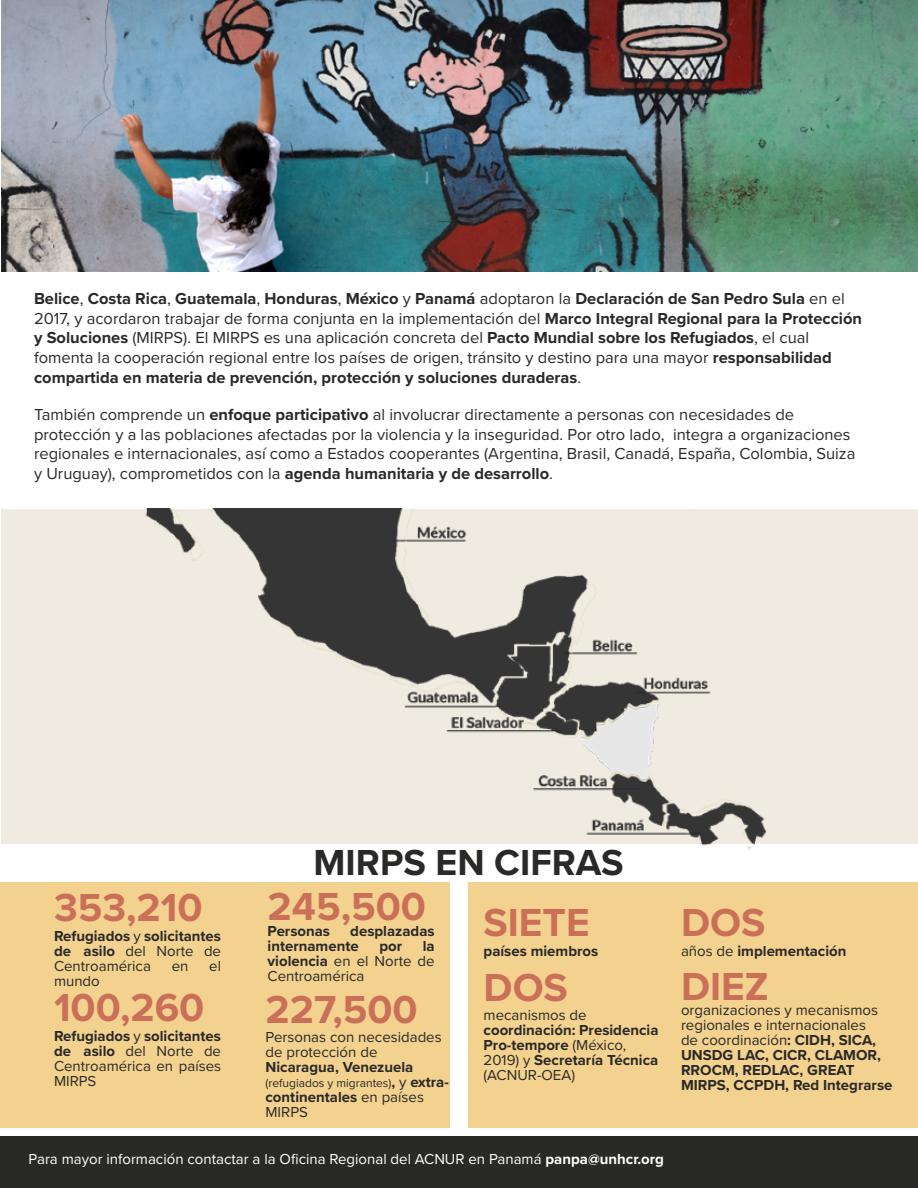
<style>
.page{position:relative;width:918px;height:1188px;background:#fff}
.page>*{position:absolute;margin:0;border:0;box-sizing:border-box;transform-origin:0 0}
.t1{font:700 40.5px "Proxima Nova";color:#ca7059}
.t2{font:700 37.5px "Proxima Nova";color:#292928}
.t3{font:700 16.5px/19.8px "Proxima Nova";color:#292928}
.t4{font:16.5px/19.8px "Proxima Nova";color:#292928}
.t5{font:700 15px/15px "Proxima Nova";color:#292928}
.t6{font:15px/15px "Proxima Nova";color:#292928;text-align:justify}
.t7{font:15px "Proxima Nova";color:#fff}
.t8{font:12px "Proxima Nova";color:#292928}
.s1{font-weight:400}
.s2{font-weight:700}
.s3{font-weight:700;font-size:15px}
.s4{font-size:15px}
</style>
<div class="page">
<div style="left:2px;top:509px;width:916px;height:334px;background:#efebe1"></div>
<img style="left:54px;top:509px;width:810px;height:340px">
<div style="left:0;top:882px;width:450px;height:246px;background:#f3d18e"></div>
<div style="left:468px;top:882px;width:450px;height:246px;background:#f3d18e"></div>
<img style="left:2px;top:0;width:916px;height:272px">
<div style="left:0;top:1137px;width:918px;height:51px;background:#292928"></div>
<p class="t3" style="left:34px;top:288px;width:830px">Belice<span class="s1">,</span> Costa Rica<span class="s1">,</span> Guatemala<span class="s1">,</span> Honduras<span class="s1">,</span> México <span class="s1">y</span> Panamá <span class="s1">adoptaron la</span> Declaración de San Pedro Sula <span class="s1">en el 2017, y acordaron trabajar de forma conjunta en la implementación del</span> Marco Integral Regional para la Protección y Soluciones <span class="s1">(MIRPS). El MIRPS es una aplicación concreta del</span> Pacto Mundial sobre los Refugiados<span class="s1">, el cual fomenta la cooperación regional entre los países de origen, tránsito y destino para una mayor</span> responsabilidad compartida en materia de prevención, protección y soluciones duraderas<span class="s1">.</span></p>
<p class="t4" style="left:34px;top:404px;width:823px">También comprende un <span class="s2">enfoque participativo</span> al involucrar directamente a personas con necesidades de protección y a las poblaciones afectadas por la violencia y la inseguridad. Por otro lado, integra a organizaciones regionales e internacionales, así como a Estados cooperantes (Argentina, Brasil, Canadá, España, Colombia, Suiza y Uruguay), comprometidos con la <span class="s2">agenda humanitaria y de desarrollo</span>.</p>
<h1 class="t1" style="left:54px;top:878px;width:150px">353,210</h1>
<p class="t5" style="left:54px;top:928px;width:169px;text-align:justify">Refugiados <span class="s1">y</span> solicitantes de asilo <span class="s1">del Norte de Centroamérica</span></p>
<p class="t6" style="left:172px;top:958px;width:18px">en</p>
<p class="t6" style="left:209px;top:958px;width:13px">el</p>
<p class="t6" style="left:54px;top:973px;width:47px">mundo</p>
<h1 class="t1" style="left:54px;top:977px;width:152px">100,260</h1>
<p class="t6" style="left:54px;top:1027px;width:169px"><span class="s2">Refugiados</span> y <span class="s2">solicitantes de asilo</span> del Norte de Centroamérica en países MIRPS</p>
<h2 class="t2" style="left:314px;top:835px;width:312px">MIRPS EN CIFRAS</h2>
<h1 class="t1" style="left:268px;top:876px;width:160px">245,500</h1>
<p class="t5" style="left:268px;top:924px;width:64px">Personas</p>
<p class="t5" style="left:268px;top:924px;width:169px;text-indent:83px">desplazadas internamente</p>
<p class="t6" style="left:268px;top:938px;width:169px;text-indent:155px"><span class="s2">la violencia</span> en el Norte de Centroamérica</p>
<p class="t5" style="left:379px;top:939px;width:24px">por</p>
<h1 class="t1" style="left:266px;top:979px;width:154px">227,500</h1>
<p class="t6" style="left:266px;top:1029px;width:178px">Personas con necesidades de protección de</p>
<p class="t5" style="left:266px;top:1059px;width:149px">Nicaragua, Venezuela</p>
<p class="t8" style="left:266px;top:1074px;width:185px">(refugiados y migrantes)<span class="s3">,</span> <span class="s4">y</span> <span class="s3">extra-</span></p>
<p class="t5" style="left:266px;top:1089px;width:160px">continentales <span class="s1">en países<br>MIRPS</span></p>
<h1 class="t1" style="left:484px;top:893px;width:108px">SIETE</h1>
<p class="t5" style="left:484px;top:943px;width:116px">países miembros</p>
<h1 class="t1" style="left:484px;top:957px;width:86px">DOS</h1>
<p class="t6" style="left:484px;top:1007px;width:105px">mecanismos de</p>
<p class="t5" style="left:484px;top:1022px;width:176px">coordinación: Presidencia<br>Pro-tempore <span class="s1">(México,<br>2019) y</span> Secretaría Técnica <span class="s1">(ACNUR-OEA)</span></p>
<p class="t7" style="left:29px;top:1148px;width:637px">Para mayor información contactar a la Oficina Regional del ACNUR en Panamá <span class="s2">panpa@unhcr.org</span></p>
<h1 class="t1" style="left:681px;top:892px;width:86px">DOS</h1>
<p class="t5" style="left:681px;top:943px;width:167px"><span class="s1">años de</span> implementación</p>
<h1 class="t1" style="left:681px;top:956px;width:89px">DIEZ</h1>
<p class="t5" style="left:681px;top:1002px;width:213px"><span class="s1">organizaciones y mecanismos regionales e internacionales<br>de coordinación</span>: CIDH, SICA,<br>UNSDG LAC, CICR, CLAMOR,<br>RROCM, REDLAC, GREAT<br>MIRPS, CCPDH, Red Integrarse</p>
</div>
